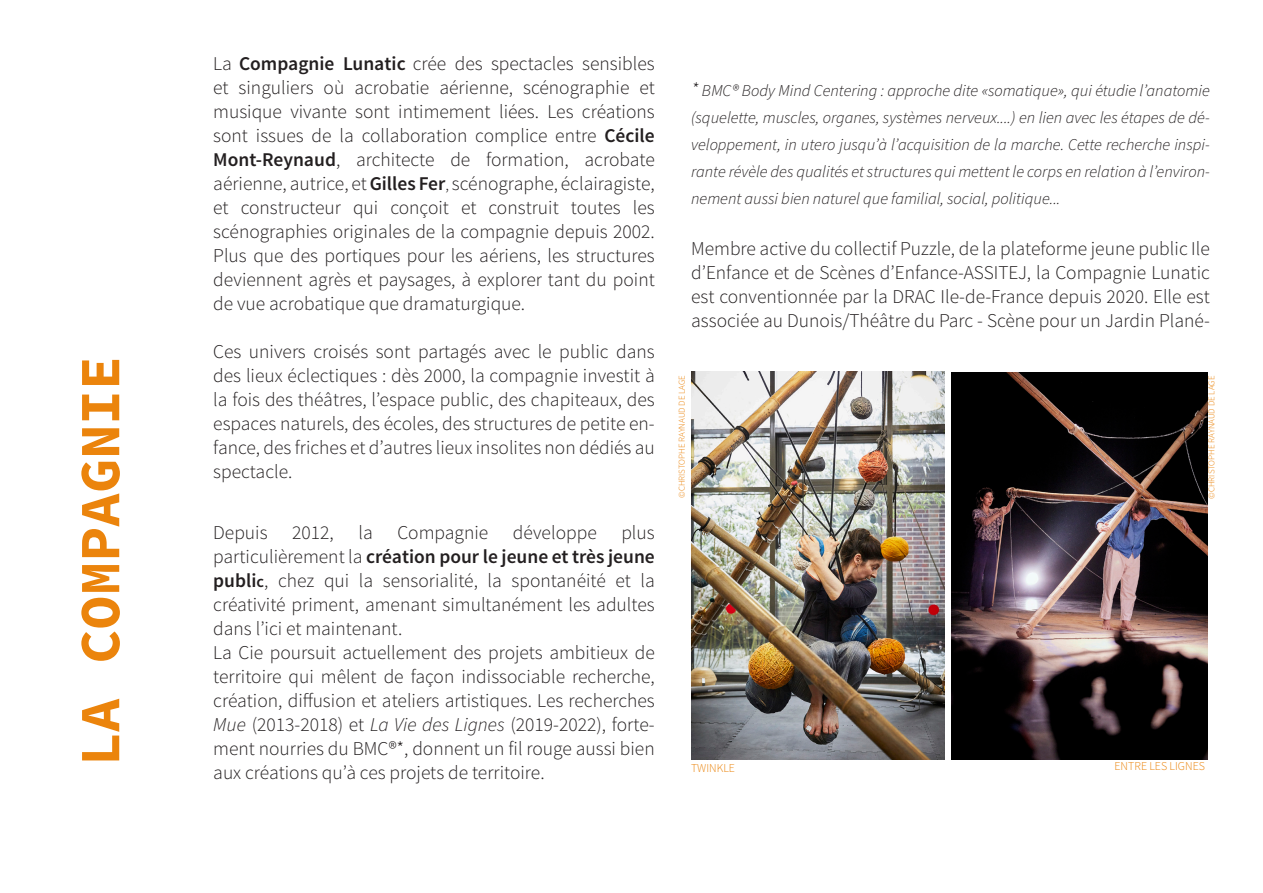
<style>
.page{position:relative;width:1263px;height:893px;background:#fff}
.page>*{position:absolute;margin:0;border:0;box-sizing:border-box;transform-origin:0 0}
.TITRE-PAGE_HAUT_titr{font:700 57px "Source Code Pro";color:#eb840c}
.CONTENU_équipe-creat{font:300 19.5px/24px "Source Sans Pro";color:#231f20;text-align:justify}
.TEXTE-courant{font:300 19.5px/24px "Source Sans Pro";color:#231f20;text-align:justify}
.CONTENU_équipe-creat-2{font:italic 300 16.5px/27px "Source Sans Pro";color:#231f20;text-align:justify}
.LEGENDE_principale{font:300 12px "Source Sans Pro";color:#eb840c}
.LEGENDE_principale-2{font:300 9px "Source Sans Pro";color:#eb840c}
.s1{font-weight:600}
.s2{font-size:16.5px}
.s3{font-weight:600;font-size:16.5px}
.s4{font-style:italic}
.s5{font-size:19.5px}
</style>
<div class="page">
<img style="left:691px;top:371px;width:253px;height:388px">
<img style="left:952px;top:372px;width:256px;height:387px">
<p class="TITRE-PAGE_HAUT_titr" style="left:64px;top:766px;width:412px;rotate:-90deg">LA COMPAGNIE</p>
<p class="TEXTE-courant" style="left:213px;top:52px;width:443px">La <span class="s1">Compagnie Lunatic</span> crée des spectacles sensibles et singuliers où acrobatie aérienne, scénographie et musique vivante sont intimement liées. Les créations sont issues de la collaboration complice entre <span class="s1">Cécile Mont-Reynaud</span>, architecte de formation, acrobate aérienne, autrice, et <span class="s1">Gilles Fer</span><span class="s2">,</span> scénographe, éclairagiste, et constructeur qui conçoit et construit toutes les scénographies originales de la compagnie depuis 2002.<br>Plus que des portiques pour les aériens, les structures deviennent agrès et paysages, à explorer tant du point de vue acrobatique que dramaturgique.</p>
<p class="CONTENU_équipe-creat" style="left:213px;top:340px;width:443px">Ces univers croisés sont partagés avec le public dans des lieux éclectiques : dès 2000, la compagnie investit à la fois des théâtres, l’espace public, des chapiteaux, des espaces naturels, des écoles, des structures de petite en&shy;fance, des friches et d’autres lieux insolites non dédiés au spectacle.</p>
<p class="TEXTE-courant" style="left:213px;top:520px;width:443px;text-indent:408px">plus particulièrement la <span class="s1">création pour le jeune et très jeune publi</span><span class="s3">c</span>, chez qui la sensorialité, la spontanéité et la créativité priment, amenant simultanément les adultes dans l’ici et maintenant.</p>
<p class="CONTENU_équipe-creat" style="left:213px;top:640px;width:443px">La Cie poursuit actuellement des projets ambitieux de territoire qui mêlent de façon indissociable recherche, création, diffusion et ateliers artistiques. Les recherches <span class="s4">Mue</span> (2013-2018) et <span class="s4">La Vie des Lignes</span> (2019-2022), forte&shy;ment nourries du BMC®*, donnent un fil rouge aussi bien aux créations qu’à ces projets de territoire.</p>
<p class="TEXTE-courant" style="left:213px;top:520px;width:56px">Depuis</p>
<p class="TEXTE-courant" style="left:292px;top:520px;width:43px">2012,</p>
<p class="TEXTE-courant" style="left:358px;top:520px;width:16px">la</p>
<p class="TEXTE-courant" style="left:397px;top:520px;width:92px">Compagnie</p>
<p class="TEXTE-courant" style="left:513px;top:520px;width:85px">développe</p>
<p class="CONTENU_équipe-creat-2" style="left:691px;top:77px;width:520px"><span class="s5">*</span> BMC® Body Mind Centering : approche dite «somatique», qui étudie l’anatomie (squelette, muscles, organes, systèmes nerveux....) en lien avec les étapes de dé&shy;veloppement, in utero jusqu’à l’acquisition de la marche. Cette recherche inspi&shy;rante révèle des qualités et structures qui mettent le corps en relation à l’environ&shy;nement aussi bien naturel que familial, social, politique...</p>
<p class="CONTENU_équipe-creat" style="left:691px;top:236px;width:520px">Membre active du collectif Puzzle, de la plateforme jeune public Ile d’Enfance et de Scènes d’Enfance-ASSITEJ, la Compagnie Lunatic est conventionnée par la DRAC Ile-de-France depuis 2020. Elle est associée au Dunois/Théâtre du Parc - Scène pour un Jardin Plané-</p>
<p class="LEGENDE_principale-2" style="left:676px;top:498px;width:125px;rotate:-90deg">©CHRISTOPHE RAYNAUD DE LAGE</p>
<p class="LEGENDE_principale-2" style="left:1206px;top:499px;width:125px;rotate:-90deg">©CHRISTOPHE RAYNAUD DE LAGE</p>
<p class="LEGENDE_principale" style="left:691px;top:760px;width:45px">TWINKLE</p>
<p class="LEGENDE_principale" style="left:1114px;top:758px;width:92px">ENTRE LES LIGNES</p>
</div>
